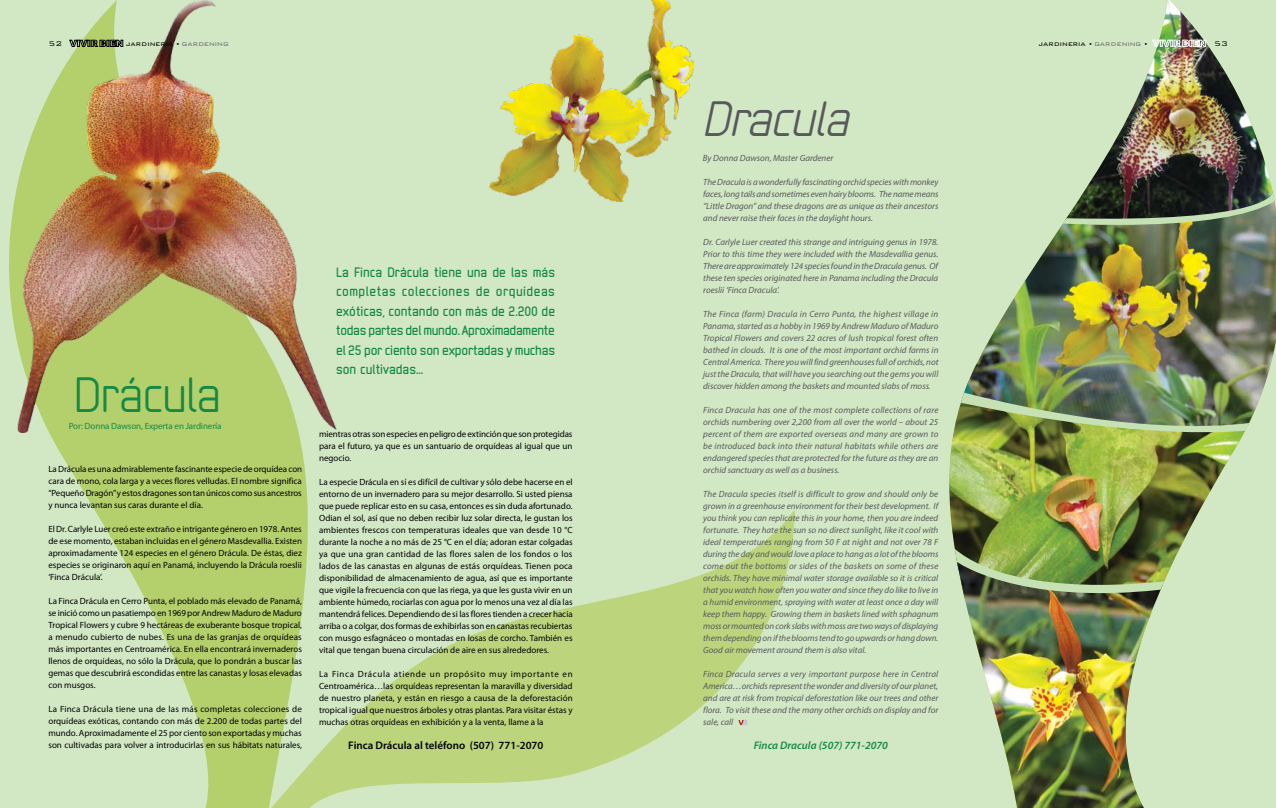
<style>
.page{position:relative;width:1276px;height:808px;background:#d2e8c5}
.page>*{position:absolute;margin:0;border:0;box-sizing:border-box;transform-origin:0 0}
.t1{font:47px "Neutraliser Sans Oblique Alternate";letter-spacing:-.01em;color:#58595b}
.t2{font:47px "Neutraliser Sans Regular Alternate";letter-spacing:-.01em;color:#168945}
.t3{font:13px/19.5px "Neutraliser Sans Bold Alternate";letter-spacing:-.015em;color:#168945;text-align:justify}
.t4{font:600 11px "Myriad Pro";color:#000}
.t5{font:italic 600 11px "Myriad Pro";color:#168945}
.t6{font:9px/12px "Myriad Pro";color:#000;text-align:justify}
.t7{font:italic 9px/12px "Myriad Pro";color:#58595b;text-align:justify}
.t8{font:9px "Myriad Pro";letter-spacing:-.01em;color:#168945}
.t9{font:300 9px "Bank Gothic";color:#000}
.t10{font:300 8.5px "Bank Gothic";color:#000}
.s1{font-family:"Helvetica";font-weight:700}
.s2{color:#6d6f71}
</style>
<div class="page">
<svg style="left:49px;top:433px;width:259px;height:375px"></svg>
<svg style="left:217px;top:509px;width:578px;height:299px"></svg>
<img style="left:9px;top:0;width:328px;height:433px">
<img style="left:949px;top:421px;width:290px;height:137px">
<img style="left:956px;top:221px;width:320px;height:208px">
<img style="left:1083px;top:0;width:193px;height:221px">
<img style="left:966px;top:558px;width:209px;height:250px">
<img style="left:1062px;top:193px;width:212px;height:40px">
<img style="left:961px;top:393px;width:288px;height:49px">
<img style="left:955px;top:549px;width:209px;height:56px">
<svg style="left:738px;top:720px;width:9px;height:5px"></svg>
<svg style="left:1152px;top:40px;width:54px;height:7px"></svg>
<img style="left:490px;top:0;width:203px;height:201px">
<svg style="left:69px;top:40px;width:54px;height:7px"></svg>
<p class="t9" style="left:49px;top:39px;width:15px">52</p>
<p class="t10" style="left:126px;top:40px;width:104px">jardineria <span class="s1">•</span> <span class="s2">gardening</span></p>
<h1 class="t2" style="left:74px;top:369px;width:148px">Drácula</h1>
<p class="t8" style="left:69px;top:420px;width:154px">Por: Donna Dawson, Experta en Jardinería</p>
<p class="t6" style="left:48px;top:463px;width:255px">La Drácula es una admirablemente fascinante especie de orquídea con cara de mono, cola larga y a veces flores velludas. El nombre significa “Pequeño Dragón” y estos dragones son tan únicos como sus ancestros y nunca levantan sus caras durante el día.</p>
<p class="t6" style="left:48px;top:523px;width:255px">El Dr. Carlyle Luer creó este extraño e intrigante género en 1978. Antes de ese momento, estaban incluidas en el género Masdevallia. Existen aproximadamente 124 especies en el género Drácula. De éstas, diez especies se originaron aquí en Panamá, incluyendo la Drácula roeslii ‘Finca Drácula’.</p>
<p class="t6" style="left:48px;top:595px;width:255px">La Finca Drácula en Cerro Punta, el poblado más elevado de Panamá, se inició como un pasatiempo en 1969 por Andrew Maduro de Maduro Tropical Flowers y cubre 9 hectáreas de exuberante bosque tropical, a menudo cubierto de nubes. Es una de las granjas de orquídeas más importantes en Centroamérica. En ella encontrará invernaderos llenos de orquídeas, no sólo la Drácula, que lo pondrán a buscar las gemas que descubrirá escondidas entre las canastas y losas elevadas con musgos.</p>
<p class="t6" style="left:48px;top:703px;width:255px">La Finca Drácula tiene una de las más completas colecciones de orquídeas exóticas, contando con más de 2.200 de todas partes del mundo. Aproximadamente el 25 por ciento son exportadas y muchas son cultivadas para volver a introducirlas en sus hábitats naturales,</p>
<h2 class="t3" style="left:336px;top:262px;width:221px">La Finca Drácula tiene una de las más completas colecciones de orquídeas exóticas, contando con más de 2.200 de todas partes del mundo. Aproximadamente el 25 por ciento son exportadas y muchas son cultivadas...</h2>
<p class="t6" style="left:319px;top:428px;width:255px">mientras otras son especies en peligro de extinción que son protegidas para el futuro, ya que es un santuario de orquídeas al igual que un negocio.</p>
<p class="t6" style="left:319px;top:476px;width:255px">La especie Drácula en sí es difícil de cultivar y sólo debe hacerse en el entorno de un invernadero para su mejor desarrollo. Si usted piensa que puede replicar esto en su casa, entonces es sin duda afortunado.<br>Odian el sol, así que no deben recibir luz solar directa, le gustan los ambientes frescos con temperaturas ideales que van desde 10 °C durante la noche a no más de 25 °C en el día; adoran estar colgadas ya que una gran cantidad de las flores salen de los fondos o los lados de las canastas en algunas de estás orquídeas. Tienen poca disponibilidad de almacenamiento de agua, así que es importante que vigile la frecuencia con que las riega, ya que les gusta vivir en un ambiente húmedo, rociarlas con agua por lo menos una vez al día las mantendrá felices. Dependiendo de si las flores tienden a crecer hacia arriba o a colgar, dos formas de exhibirlas son en canastas recubiertas con musgo esfagnáceo o montadas en losas de corcho. También es vital que tengan buena circulación de aire en sus alrededores.</p>
<p class="t6" style="left:319px;top:668px;width:255px">La Finca Drácula atiende un propósito muy importante en Centroamérica…las orquídeas representan la maravilla y diversidad de nuestro planeta, y están en riesgo a causa de la deforestación tropical igual que nuestros árboles y otras plantas. Para visitar éstas y muchas otras orquídeas en exhibición y a la venta, llame a la</p>
<p class="t4" style="left:348px;top:738px;width:197px">Finca Drácula al teléfono (507) 771-2070</p>
<h1 class="t1" style="left:702px;top:93px;width:148px">Dracula</h1>
<p class="t7" style="left:703px;top:152px;width:132px">By Donna Dawson, Master Gardener</p>
<p class="t7" style="left:703px;top:175px;width:237px">The Dracula is a wonderfully fascinating orchid species with monkey faces, long tails and sometimes even hairy blooms. The name means “Little Dragon” and these dragons are as unique as their ancestors and never raise their faces in the daylight hours.</p>
<p class="t7" style="left:703px;top:235px;width:237px">Dr. Carlyle Luer created this strange and intriguing genus in 1978.<br>Prior to this time they were included with the Masdevallia genus.<br>There are approximately 124 species found in the Dracula genus. Of these ten species originated here in Panama including the Dracula roeslii ‘Finca Dracula’.</p>
<p class="t7" style="left:703px;top:307px;width:237px">The Finca (farm) Dracula in Cerro Punta, the highest village in Panama, started as a hobby in 1969 by Andrew Maduro of Maduro Tropical Flowers and covers 22 acres of lush tropical forest often bathed in clouds. It is one of the most important orchid farms in Central America. There you will find greenhouses full of orchids, not just the Dracula, that will have you searching out the gems you will discover hidden among the baskets and mounted slabs of moss.</p>
<p class="t7" style="left:703px;top:403px;width:237px">Finca Dracula has one of the most complete collections of rare orchids numbering over 2,200 from all over the world – about 25 percent of them are exported overseas and many are grown to be introduced back into their natural habitats while others are endangered species that are protected for the future as they are an orchid sanctuary as well as a business.</p>
<p class="t7" style="left:703px;top:487px;width:237px">The Dracula species itself is difficult to grow and should only be grown in a greenhouse environment for their best development. If you think you can replicate this in your home, then you are indeed fortunate. They hate the sun so no direct sunlight, like it cool with ideal temperatures ranging from 50 F at night and not over 78 F during the day and would love a place to hang as a lot of the blooms come out the bottoms or sides of the baskets on some of these orchids. They have minimal water storage available so it is critical that you watch how often you water and since they do like to live in a humid environment, spraying with water at least once a day will keep them happy. Growing them in baskets lined with sphagnum moss or mounted on cork slabs with moss are two ways of displaying them depending on if the blooms tend to go upwards or hang down.<br>Good air movement around them is also vital.</p>
<p class="t7" style="left:703px;top:667px;width:237px">Finca Dracula serves a very important purpose here in Central America…orchids represent the wonder and diversity of our planet, and are at risk from tropical deforestation like our trees and other flora. To visit these and the many other orchids on display and for sale, call</p>
<p class="t5" style="left:753px;top:738px;width:136px">Finca Dracula (507) 771-2070</p>
<p class="t10" style="left:1038px;top:40px;width:110px">jardineria <span class="s1">•</span> <span class="s2">gardening</span> <span class="s1">•</span></p>
<p class="t9" style="left:1214px;top:39px;width:15px">53</p>
</div>
